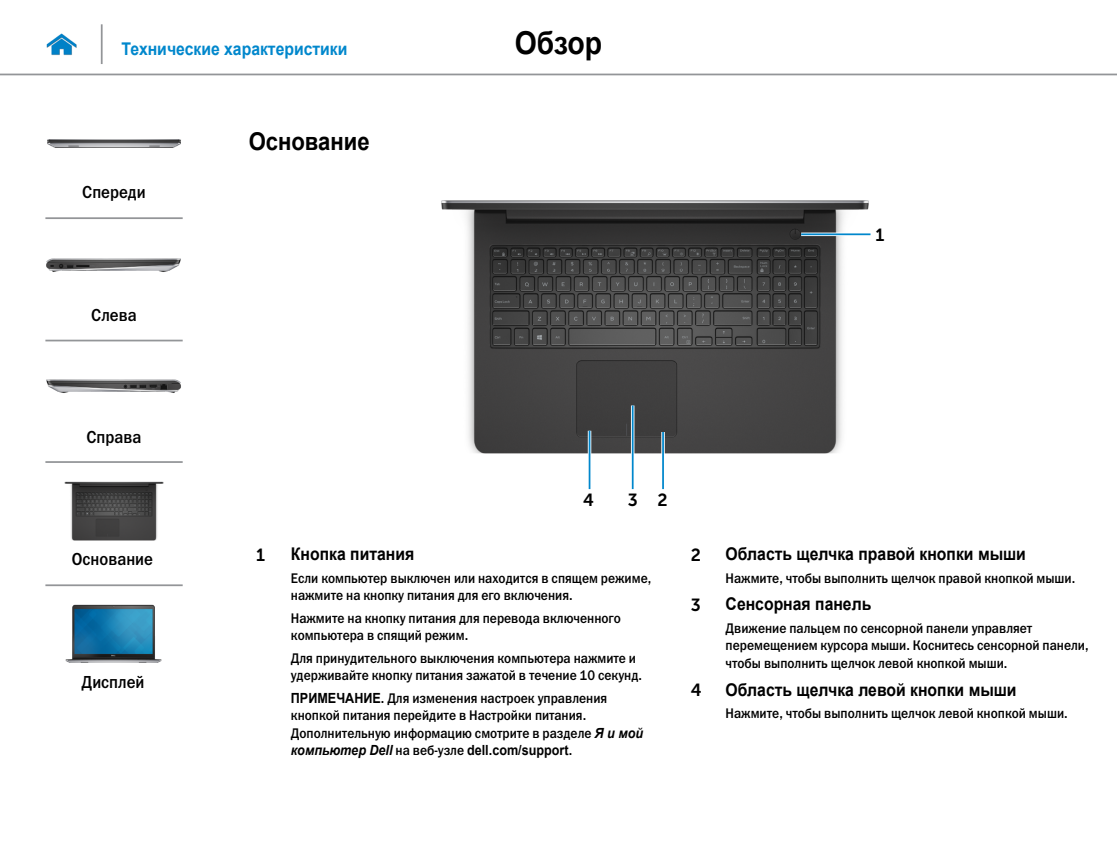
<style>
.page{position:relative;width:1117px;height:844px;background:#fff}
.page>*{position:absolute;margin:0;border:0;box-sizing:border-box;transform-origin:0 0}
.t1{font:700 31.5px "Arial";letter-spacing:-.005em;color:#000;scale:.9 1}
.Head2{font:700 24.5px "Arial";color:#000;scale:.9 1}
.Callout_Head{font:700 17.5px "Arial";color:#000;scale:.9 1}
.t2{font:17.5px "Franklin Gothic Medium C";color:#000;scale:.9 1}
.t3{font:700 17.5px "Arial";color:#0087cc;scale:.9 1}
.Callout_Head-2{font:17.5px "Museo Sans For Dell 700";color:#000}
.Callout-L{font:17.5px "Museo Sans For Dell 700";color:#000}
.Callout_description{font:14px/17.5px "Franklin Gothic Medium C";color:#000;scale:.9 1}
.s1{font-family:"Arial";font-weight:700}
.s2{font-family:"Arial";font-weight:700;font-style:italic}
</style>
<div class="page">
<hr style="left:0;top:74px;width:1116px;height:1px;background:#939598">
<img style="left:46px;top:33px;width:31px;height:23px">
<img style="left:441px;top:200px;width:430px;height:254px">
<svg style="left:801px;top:232px;width:69px;height:4px"></svg>
<hr style="left:801px;top:233px;width:69px;height:2px;background:#0087cc">
<svg style="left:630px;top:405px;width:4px;height:84px"></svg>
<hr style="left:631px;top:405px;width:2px;height:84px;background:#0087cc">
<hr style="left:661px;top:432px;width:3px;height:57px;background:#fff">
<hr style="left:662px;top:432px;width:1px;height:57px;background:#0087cc">
<svg style="left:587px;top:430px;width:4px;height:59px"></svg>
<hr style="left:588px;top:430px;width:2px;height:59px;background:#0087cc">
<hr style="left:101px;top:24px;width:2px;height:40px;background:#939598">
<img style="left:47px;top:139px;width:134px;height:9px">
<img style="left:46px;top:258px;width:135px;height:14px">
<img style="left:46px;top:379px;width:135px;height:14px">
<img style="left:64px;top:481px;width:100px;height:59px">
<img style="left:65px;top:604px;width:97px;height:58px">
<hr style="left:45px;top:217px;width:138px;height:2px;background:#939598">
<hr style="left:45px;top:339px;width:138px;height:2px;background:#939598">
<hr style="left:45px;top:461px;width:138px;height:2px;background:#939598">
<hr style="left:45px;top:584px;width:138px;height:2px;background:#939598">
<p class="t3" style="left:122px;top:37px;width:252px">Технические характеристики</p>
<h1 class="t1" style="left:514px;top:22px;width:98px">Обзор</h1>
<p class="t2" style="left:82px;top:182px;width:72px">Спереди</p>
<p class="t2" style="left:91px;top:305px;width:52px">Слева</p>
<p class="Head2" style="left:249px;top:125px;width:136px">Основание</p>
<p class="Callout-L" style="left:875px;top:225px;width:10px">1</p>
<p class="t2" style="left:86px;top:427px;width:63px">Справа</p>
<p class="t2" style="left:72px;top:549px;width:92px">Основание</p>
<p class="t2" style="left:82px;top:672px;width:71px">Дисплей</p>
<p class="Callout-L" style="left:583px;top:490px;width:12px">4</p>
<p class="Callout-L" style="left:627px;top:490px;width:12px">3</p>
<p class="Callout-L" style="left:657px;top:490px;width:12px">2</p>
<p class="Callout_Head-2" style="left:256px;top:544px;width:10px">1</p>
<p class="Callout_Head" style="left:291px;top:542px;width:139px">Кнопка питания</p>
<p class="Callout_description" style="left:291px;top:569px;width:402px">Если компьютер выключен или находится в спящем режиме, нажмите на кнопку питания для его включения.</p>
<p class="Callout_description" style="left:291px;top:609px;width:368px">Нажмите на кнопку питания для перевода включенного компьютера в спящий режим.</p>
<p class="Callout_description" style="left:291px;top:649px;width:391px">Для принудительного выключения компьютера нажмите и удерживайте кнопку питания зажатой в течение 10 секунд.</p>
<p class="Callout_description" style="left:291px;top:689px;width:393px"><span class="s1">ПРИМЕЧАНИЕ.</span> Для изменения настроек управления кнопкой питания перейдите в Настройки питания.<br>Дополнительную информацию смотрите в разделе <span class="s2">Я и мой компьютер Dell</span> на веб-узле <span class="s1">dell.com/support</span>.</p>
<p class="Callout_Head-2" style="left:690px;top:544px;width:12px">2</p>
<p class="Callout_Head" style="left:725px;top:542px;width:335px">Область щелчка правой кнопки мыши</p>
<p class="Callout_description" style="left:725px;top:569px;width:390px">Нажмите, чтобы выполнить щелчок правой кнопкой мыши.</p>
<p class="Callout_Head-2" style="left:690px;top:595px;width:12px">3</p>
<p class="Callout_Head" style="left:725px;top:592px;width:163px">Сенсорная панель</p>
<p class="Callout_description" style="left:725px;top:619px;width:405px">Движение пальцем по сенсорной панели управляет перемещением курсора мыши. Коснитесь сенсорной панели, чтобы выполнить щелчок левой кнопкой мыши.</p>
<p class="Callout_Head-2" style="left:690px;top:680px;width:12px">4</p>
<p class="Callout_Head" style="left:725px;top:677px;width:325px">Область щелчка левой кнопки мыши</p>
<p class="Callout_description" style="left:725px;top:704px;width:381px">Нажмите, чтобы выполнить щелчок левой кнопкой мыши.</p>
</div>
